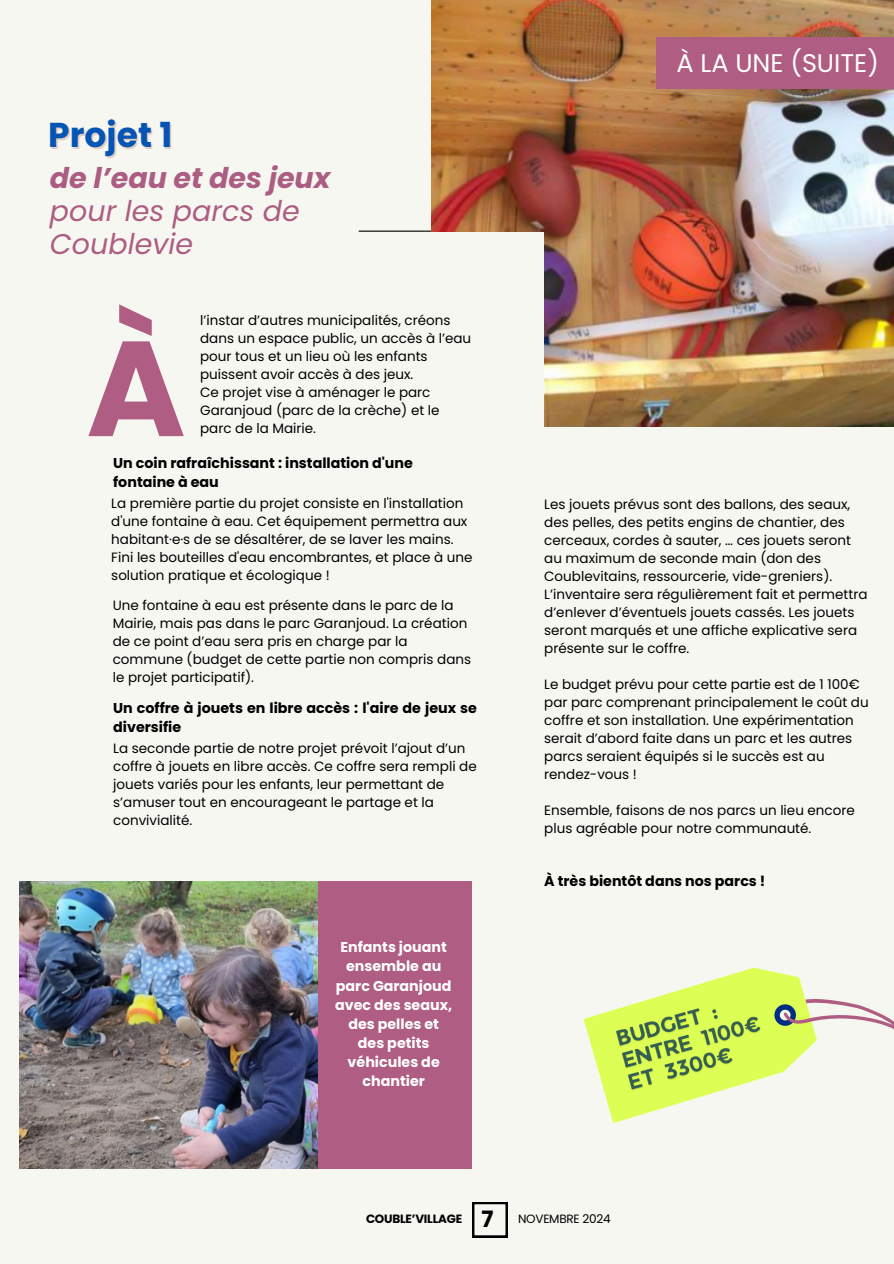
<style>
.page{position:relative;width:894px;height:1264px;background:#fff}
.page>*{position:absolute;margin:0;border:0;box-sizing:border-box;transform-origin:0 0}
.t1{font:700 135px "Poppins";color:#af5d82}
.t2{font:700 34.5px "Poppins";color:#0654b4}
.t3{font:italic 28.5px/32.7px "Poppins";color:#ac5d82}
.t4{font:25.5px "Poppins";color:#fdfefe}
.t5{font:700 22.5px "Poppins";color:#000}
.t6{font:700 14.25px/19.2px "Poppins";color:#000}
.t7{font:700 14.25px/19.2px "Poppins";color:#fff;text-align:center}
.t8{font:13.5px/18px "Poppins";color:#000}
.t9{font:700 12px "Poppins";letter-spacing:-.02em;color:#000}
.t10{font:12px "Poppins";letter-spacing:-.02em;color:#000}
.s1{font-weight:700}
</style>
<div class="page">
<div style="left:0;top:0;width:893px;height:1263px;background:#f7f7f1"></div>
<svg style="left:472px;top:1202px;width:35px;height:35px"></svg>
<svg style="left:584px;top:967px;width:184px;height:156px"></svg>
<svg style="left:768px;top:970px;width:125px;height:103px"></svg>
<hr style="left:358px;top:230px;width:512px;height:2px;background:#000">
<img style="left:431px;top:0;width:462px;height:426px">
<div style="left:656px;top:37px;width:237px;height:52px;background:#af5d82"></div>
<img style="left:19px;top:881px;width:299px;height:287px">
<div style="left:222px;top:232px;width:322px;height:209px;background:#f7f7f1"></div>
<div style="left:318px;top:881px;width:154px;height:287px;background:#af5d82"></div>
<img style="left:611px;top:986px;width:170px;height:110px">
<h5 class="t2" style="left:48px;top:111px;width:125px">Projet 1</h5>
<h2 class="t3" style="left:50px;top:162px;width:282px"><span class="s1">de l’eau et des jeux </span>pour les parcs de<br>Coublevie</h2>
<p class="t1" style="left:86px;top:294px;width:101px">À</p>
<h6 class="t8" style="left:200px;top:311px;width:272px">l’instar d’autres municipalités, créons dans un espace public, un accès à l’eau pour tous et un lieu où les enfants puissent avoir accès à des jeux.<br>Ce projet vise à aménager le parc<br>Garanjoud (parc de la crèche) et le parc de la Mairie.</h6>
<h5 class="t6" style="left:113px;top:453px;width:301px">Un coin rafraîchissant : installation d'une fontaine à eau</h5>
<h6 class="t8" style="left:111px;top:494px;width:363px">La première partie du projet consiste en l'installation d'une fontaine à eau. Cet équipement permettra aux habitant·e·s de se désaltérer, de se laver les mains.<br>Fini les bouteilles d'eau encombrantes, et place à une solution pratique et écologique !</h6>
<h6 class="t8" style="left:113px;top:596px;width:360px">Une fontaine à eau est présente dans le parc de la Mairie, mais pas dans le parc Garanjoud. La création de ce point d’eau sera pris en charge par la commune (budget de cette partie non compris dans le projet participatif).</h6>
<h5 class="t6" style="left:113px;top:698px;width:365px">Un coffre à jouets en libre accès : l'aire de jeux se diversifie</h5>
<p class="t8" style="left:113px;top:739px;width:365px">La seconde partie de notre projet prévoit l’ajout d’un coffre à jouets en libre accès. Ce coffre sera rempli de jouets variés pour les enfants, leur permettant de s’amuser tout en encourageant le partage et la convivialité.</p>
<p class="t7" style="left:335px;top:937px;width:118px">Enfants jouant ensemble au parc Garanjoud avec des seaux, des pelles et des petits véhicules de chantier</p>
<h3 class="t4" style="left:676px;top:45px;width:204px">À LA UNE (SUITE)</h3>
<p class="t8" style="left:544px;top:495px;width:325px">Les jouets prévus sont des ballons, des seaux, des pelles, des petits engins de chantier, des cerceaux, cordes à sauter, … ces jouets seront au maximum de seconde main (don des Coublevitains, ressourcerie, vide-greniers).<br>L’inventaire sera régulièrement fait et permettra d’enlever d’éventuels jouets cassés. Les jouets seront marqués et une affiche explicative sera présente sur le coffre.</p>
<p class="t8" style="left:544px;top:675px;width:326px">Le budget prévu pour cette partie est de 1 100€ par parc comprenant principalement le coût du coffre et son installation. Une expérimentation serait d’abord faite dans un parc et les autres parcs seraient équipés si le succès est au rendez-vous !</p>
<h5 class="t8" style="left:544px;top:801px;width:312px">Ensemble, faisons de nos parcs un lieu encore plus agréable pour notre communauté.</h5>
<p class="t6" style="left:544px;top:871px;width:223px">À très bientôt dans nos parcs !</p>
<h6 class="t9" style="left:366px;top:1210px;width:98px">COUBLE’VILLAGE</h6>
<h6 class="t5" style="left:481px;top:1203px;width:14px">7</h6>
<h6 class="t10" style="left:518px;top:1210px;width:94px">NOVEMBRE 2024</h6>
</div>
